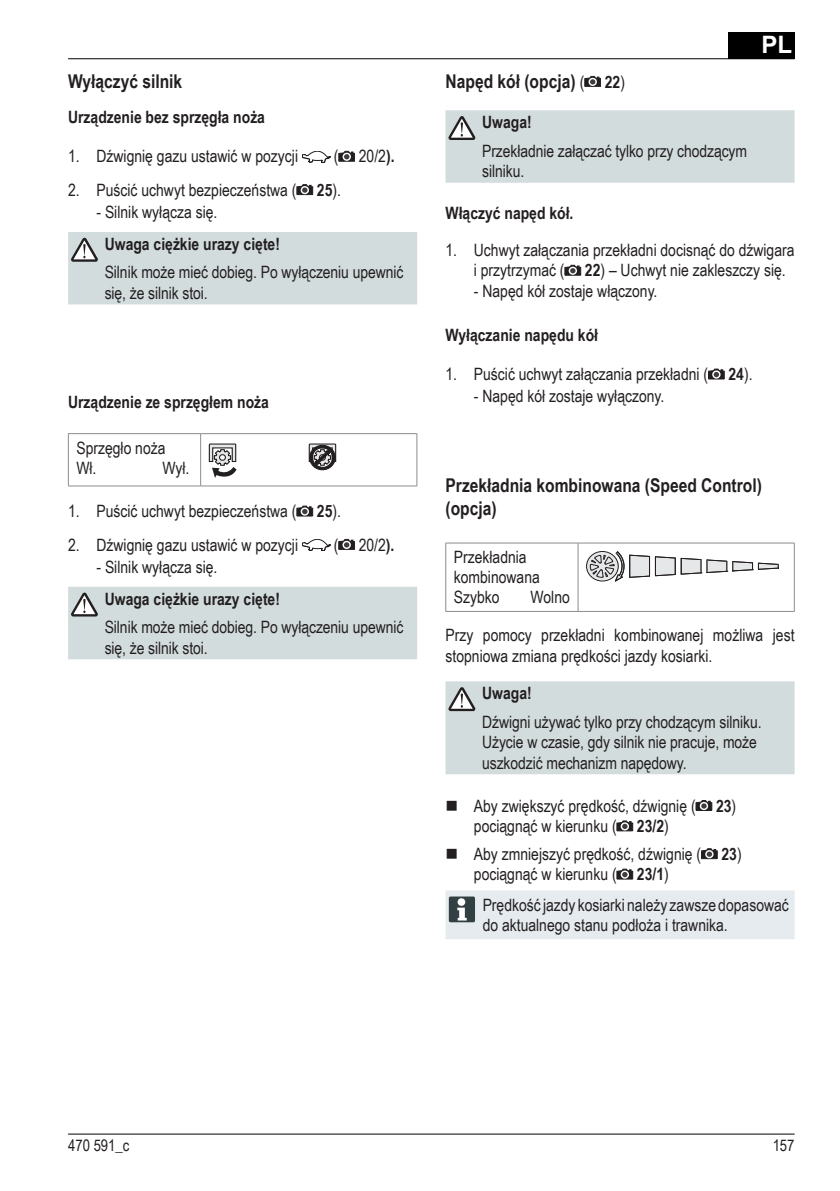
<style>
.page{position:relative;width:840px;height:1191px;background:#fff}
.page>*{position:absolute;margin:0;border:0;box-sizing:border-box;transform-origin:0 0}
.t1{font:700 24px "Arial";color:#fff}
.t2{font:700 19px/22.8px "Arial Narrow";color:#231f20}
.t3{font:17px/20.4px "Arial Narrow";color:#231f20}
.t4{font:700 17px "Arial Narrow";color:#231f20}
.t5{font:16px "Arial Narrow";color:#231f20}
.s1{font-weight:700}
.s2{font-weight:400;font-size:17px}
.s3{font-size:17px}
</style>
<div class="page">
<div style="left:727px;top:32px;width:67px;height:27px;background:#000"></div>
<hr style="left:68px;top:1133px;width:726px;height:1px;background:#000">
<hr style="left:68px;top:58px;width:726px;height:1px;background:#000">
<hr style="left:445px;top:542px;width:132px;height:1px;background:#8a8c8f">
<hr style="left:445px;top:543px;width:1px;height:68px;background:#8a8c8f">
<hr style="left:577px;top:542px;width:217px;height:1px;background:#8a8c8f">
<hr style="left:577px;top:543px;width:1px;height:68px;background:#8a8c8f">
<hr style="left:793px;top:543px;width:1px;height:68px;background:#8a8c8f">
<hr style="left:445px;top:611px;width:132px;height:1px;background:#8a8c8f">
<hr style="left:577px;top:611px;width:217px;height:1px;background:#8a8c8f">
<svg style="left:586px;top:551px;width:32px;height:30px"></svg>
<div style="left:585px;top:551px;width:33px;height:30px;border:1px solid #231f20;border-radius:50%"></div>
<svg style="left:589px;top:551px;width:189px;height:30px"></svg>
<div style="left:445px;top:681px;width:349px;height:93px;background:#d3dcdd"></div>
<svg style="left:695px;top:800px;width:16px;height:11px"></svg>
<svg style="left:616px;top:820px;width:16px;height:11px"></svg>
<svg style="left:701px;top:848px;width:16px;height:11px"></svg>
<svg style="left:616px;top:868px;width:16px;height:11px"></svg>
<div style="left:445px;top:890px;width:349px;height:49px;background:#e6ebef"></div>
<div style="left:457px;top:898px;width:8px;height:8px;background:#fff;border-radius:50%"></div>
<svg style="left:584px;top:76px;width:16px;height:11px"></svg>
<div style="left:445px;top:110px;width:349px;height:73px;background:#d3dcdd"></div>
<svg style="left:564px;top:265px;width:16px;height:11px"></svg>
<svg style="left:708px;top:369px;width:16px;height:10px"></svg>
<hr style="left:68px;top:433px;width:132px;height:1px;background:#8a8c8f">
<hr style="left:68px;top:434px;width:1px;height:52px;background:#8a8c8f">
<hr style="left:200px;top:433px;width:217px;height:1px;background:#8a8c8f">
<hr style="left:200px;top:434px;width:1px;height:52px;background:#8a8c8f">
<hr style="left:416px;top:434px;width:1px;height:52px;background:#8a8c8f">
<hr style="left:68px;top:485px;width:132px;height:1px;background:#8a8c8f">
<hr style="left:200px;top:485px;width:217px;height:1px;background:#8a8c8f">
<svg style="left:308px;top:443px;width:29px;height:28px"></svg>
<svg style="left:208px;top:443px;width:29px;height:35px"></svg>
<svg style="left:296px;top:505px;width:17px;height:11px"></svg>
<svg style="left:302px;top:539px;width:28px;height:11px"></svg>
<svg style="left:338px;top:539px;width:17px;height:11px"></svg>
<div style="left:68px;top:587px;width:349px;height:72px;background:#d3dcdd"></div>
<svg style="left:302px;top:151px;width:28px;height:11px"></svg>
<svg style="left:338px;top:151px;width:17px;height:11px"></svg>
<svg style="left:296px;top:184px;width:17px;height:11px"></svg>
<div style="left:68px;top:232px;width:349px;height:72px;background:#d3dcdd"></div>
<p class="t2" style="left:68px;top:69px;width:116px">Wyłączyć silnik</p>
<p class="t4" style="left:68px;top:105px;width:198px">Urządzenie bez sprzęgła noża</p>
<p class="t3" style="left:68px;top:146px;width:231px">1. Dźwignię gazu ustawić w pozycji</p>
<p class="t3" style="left:334px;top:146px;width:62px">( 20/2<span class="s1">).</span></p>
<p class="t3" style="left:68px;top:179px;width:274px">2. Puścić uchwyt bezpieczeństwa ( <span class="s1">25</span>).</p>
<p class="t3" style="left:96px;top:201px;width:122px">- Silnik wyłącza się.</p>
<p class="t4" style="left:105px;top:231px;width:177px">Uwaga ciężkie urazy cięte!</p>
<p class="t3" style="left:105px;top:261px;width:300px">Silnik może mieć dobieg. Po wyłączeniu upewnić się, że silnik stoi.</p>
<p class="t4" style="left:68px;top:389px;width:202px">Urządzenie ze sprzęgłem noża</p>
<p class="t3" style="left:76px;top:437px;width:91px">Sprzęgło noża<br>Wł.</p>
<p class="t3" style="left:162px;top:457px;width:28px">Wył.</p>
<p class="t3" style="left:68px;top:500px;width:274px">1. Puścić uchwyt bezpieczeństwa ( <span class="s1">25</span>).</p>
<p class="t3" style="left:68px;top:534px;width:231px">2. Dźwignię gazu ustawić w pozycji</p>
<p class="t3" style="left:333px;top:534px;width:62px">( 20/2<span class="s1">).</span></p>
<p class="t3" style="left:96px;top:556px;width:122px">- Silnik wyłącza się.</p>
<p class="t4" style="left:105px;top:586px;width:177px">Uwaga ciężkie urazy cięte!</p>
<p class="t3" style="left:105px;top:616px;width:300px">Silnik może mieć dobieg. Po wyłączeniu upewnić się, że silnik stoi.</p>
<h1 class="t1" style="left:761px;top:29px;width:32px">PL</h1>
<p class="t2" style="left:445px;top:69px;width:181px">Napęd kół (opcja) <span class="s2">(</span> <span class="s3">22</span><span class="s2">)</span></p>
<p class="t4" style="left:482px;top:109px;width:51px">Uwaga!</p>
<p class="t3" style="left:482px;top:140px;width:266px">Przekładnie załączać tylko przy chodzącym silniku.</p>
<p class="t4" style="left:445px;top:200px;width:129px">Włączyć napęd kół.</p>
<p class="t3" style="left:473px;top:239px;width:322px;text-indent:-28px">1. Uchwyt załączania przekładni docisnąć do dźwigara i przytrzymać ( <span class="s1">22</span>) – Uchwyt nie zakleszczy się.</p>
<p class="t3" style="left:473px;top:280px;width:185px">- Napęd kół zostaje włączony.</p>
<p class="t4" style="left:445px;top:322px;width:154px">Wyłączanie napędu kół</p>
<p class="t3" style="left:445px;top:363px;width:308px">1. Puścić uchwyt załączania przekładni ( <span class="s1">24</span>).</p>
<p class="t3" style="left:473px;top:385px;width:192px">- Napęd kół zostaje wyłączony.</p>
<p class="t2" style="left:445px;top:473px;width:318px">Przekładnia kombinowana (Speed Control) (opcja)</p>
<p class="t3" style="left:453px;top:547px;width:88px">Przekładnia kombinowana<br>Szybko</p>
<p class="t3" style="left:530px;top:586px;width:41px">Wolno</p>
<p class="t3" style="left:445px;top:624px;width:350px">Przy pomocy przekładni kombinowanej możliwa jest stopniowa zmiana prędkości jazdy kosiarki.</p>
<p class="t4" style="left:482px;top:680px;width:51px">Uwaga!</p>
<p class="t3" style="left:482px;top:711px;width:281px">Dźwigni używać tylko przy chodzącym silniku.<br>Użycie w czasie, gdy silnik nie pracuje, może uszkodzić mechanizm napędowy.</p>
<p class="t3" style="left:473px;top:795px;width:264px">Aby zwiększyć prędkość, dźwignię ( <span class="s1">23</span>) pociągnąć w kierunku ( <span class="s1">23/2</span>)</p>
<p class="t3" style="left:473px;top:843px;width:269px">Aby zmniejszyć prędkość, dźwignię ( <span class="s1">23</span>) pociągnąć w kierunku ( <span class="s1">23/1</span>)</p>
<p class="t3" style="left:482px;top:894px;width:307px">Prędkość jazdy kosiarki należy zawsze dopasować do aktualnego stanu podłoża i trawnika.</p>
<p class="t5" style="left:68px;top:1133px;width:63px">470 591_c</p>
<p class="t5" style="left:772px;top:1133px;width:23px">157</p>
</div>
